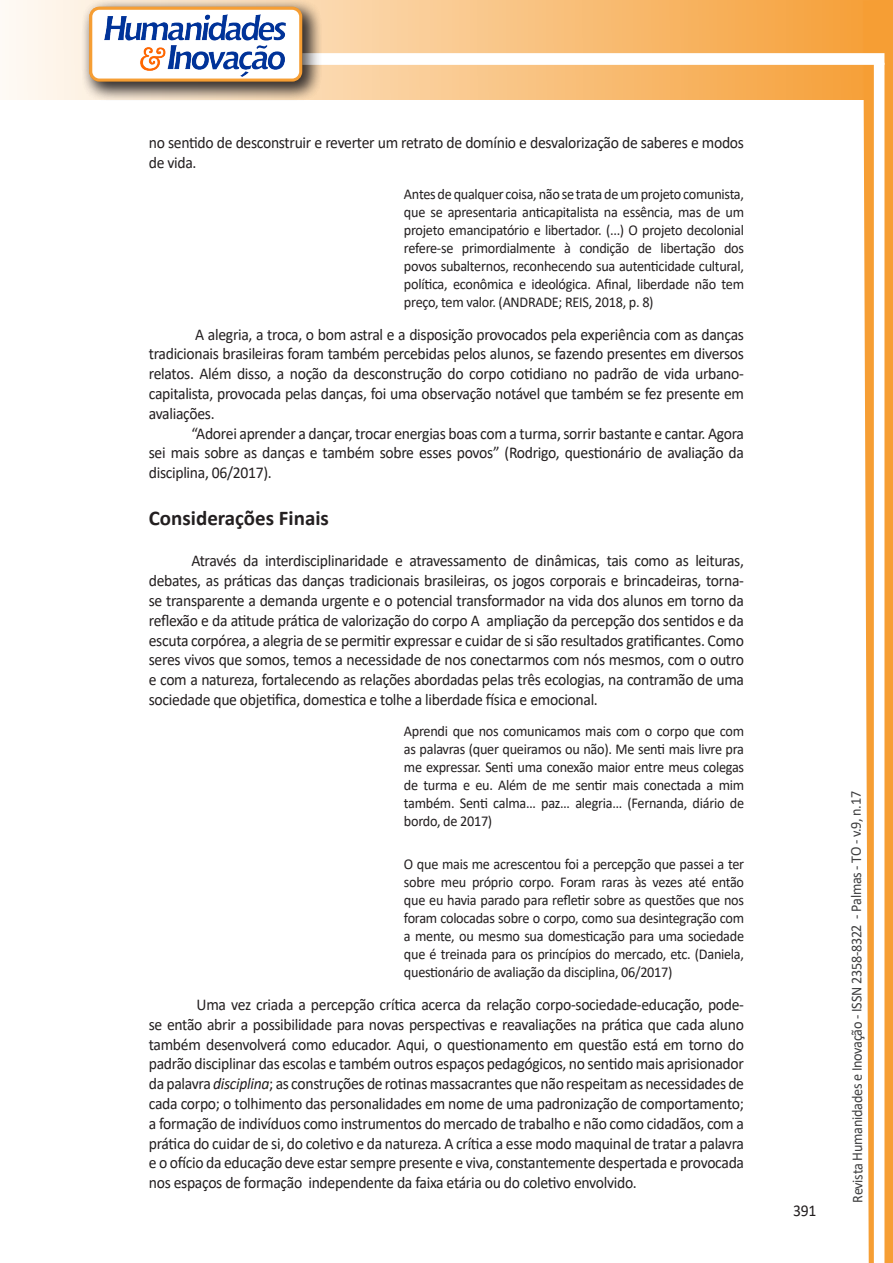
<style>
.page{position:relative;width:893px;height:1263px;background:#fff}
.page>*{position:absolute;margin:0;border:0;box-sizing:border-box;transform-origin:0 0}
.Titulo_2{font:700 21px "Calibri";color:#231f20}
.texto{font:16.5px/19.8px "Calibri";letter-spacing:-.02em;color:#231f20;text-align:justify;scale:.95 1}
.citacao{font:15px/18px "Calibri";letter-spacing:-.02em;color:#231f20;text-align:justify;scale:.95 1}
.t1{font:15px "Calibri";letter-spacing:-.025em;color:#3e3e3f;scale:.95 1}
.s1{font-style:italic}
</style>
<div class="page">
<svg style="left:5px;top:0;width:858px;height:100px;background:#f9c484"></svg>
<div style="left:302px;top:53px;width:582px;height:12px;background:#fff;border:2px solid #fff"></div>
<svg style="left:863px;top:0;width:30px;height:1263px"></svg>
<div style="left:81px;top:0;width:241px;height:102px;background:#231f20;opacity:.75"></div>
<div style="left:91px;top:8px;width:210px;height:72px;background:#fff;border-radius:9px"></div>
<img style="left:104px;top:14px;width:181px;height:62px">
<div style="left:89px;top:7px;width:213px;height:75px;border:3px solid #f69e34;border-radius:9px"></div>
<p class="texto" style="left:149px;top:133px;width:628px">no sentido de desconstruir e reverter um retrato de domínio e desvalorização de saberes e modos de vida.</p>
<p class="citacao" style="left:404px;top:185px;width:359px">Antes de qualquer coisa, não se trata de um projeto comunista, que se apresentaria anticapitalista na essência, mas de um projeto emancipatório e libertador. (...) O projeto decolonial refere-se primordialmente à condição de libertação dos povos subalternos, reconhecendo sua autenticidade cultural, política, econômica e ideológica. Afinal, liberdade não tem preço, tem valor. (ANDRADE; REIS, 2018, p. 8)</p>
<p class="texto" style="left:149px;top:324px;width:628px;text-indent:46px">A alegria, a troca, o bom astral e a disposição provocados pela experiência com as danças tradicionais brasileiras foram também percebidas pelos alunos, se fazendo presentes em diversos relatos. Além disso, a noção da desconstrução do corpo cotidiano no padrão de vida urbano&shy;capitalista, provocada pelas danças, foi uma observação notável que também se fez presente em avaliações.</p>
<p class="texto" style="left:149px;top:423px;width:628px;text-indent:43px">“Adorei aprender a dançar, trocar energias boas com a turma, sorrir bastante e cantar. Agora sei mais sobre as danças e também sobre esses povos” (Rodrigo, questionário de avaliação da disciplina, 06/2017).</p>
<p class="Titulo_2" style="left:149px;top:503px;width:182px">Considerações Finais</p>
<p class="texto" style="left:149px;top:551px;width:628px;text-indent:43px">Através da interdisciplinaridade e atravessamento de dinâmicas, tais como as leituras, debates, as práticas das danças tradicionais brasileiras, os jogos corporais e brincadeiras, torna&shy;se transparente a demanda urgente e o potencial transformador na vida dos alunos em torno da reflexão e da atitude prática de valorização do corpo A ampliação da percepção dos sentidos e da escuta corpórea, a alegria de se permitir expressar e cuidar de si são resultados gratificantes. Como seres vivos que somos, temos a necessidade de nos conectarmos com nós mesmos, com o outro e com a natureza, fortalecendo as relações abordadas pelas três ecologias, na contramão de uma sociedade que objetifica, domestica e tolhe a liberdade física e emocional.</p>
<p class="citacao" style="left:404px;top:721px;width:360px">Aprendi que nos comunicamos mais com o corpo que com as palavras (quer queiramos ou não). Me senti mais livre pra me expressar. Senti uma conexão maior entre meus colegas de turma e eu. Além de me sentir mais conectada a mim também. Senti calma… paz… alegria… (Fernanda, diário de bordo, de 2017)</p>
<p class="citacao" style="left:404px;top:855px;width:360px">O que mais me acrescentou foi a percepção que passei a ter sobre meu próprio corpo. Foram raras às vezes até então que eu havia parado para refletir sobre as questões que nos foram colocadas sobre o corpo, como sua desintegração com a mente, ou mesmo sua domesticação para uma sociedade que é treinada para os princípios do mercado, etc. (Daniela, questionário de avaliação da disciplina, 06/2017)</p>
<p class="texto" style="left:149px;top:994px;width:628px;text-indent:48px">Uma vez criada a percepção crítica acerca da relação corpo-sociedade-educação, pode&shy;se então abrir a possibilidade para novas perspectivas e reavaliações na prática que cada aluno também desenvolverá como educador. Aqui, o questionamento em questão está em torno do padrão disciplinar das escolas e também outros espaços pedagógicos, no sentido mais aprisionador da palavra <span class="s1">disciplina</span>; as construções de rotinas massacrantes que não respeitam as necessidades de cada corpo; o tolhimento das personalidades em nome de uma padronização de comportamento; a formação de indivíduos como instrumentos do mercado de trabalho e não como cidadãos, com a prática do cuidar de si, do coletivo e da natureza. A crítica a esse modo maquinal de tratar a palavra e o ofício da educação deve estar sempre presente e viva, constantemente despertada e provocada nos espaços de formação independente da faixa etária ou do coletivo envolvido.</p>
<p class="texto" style="left:793px;top:1200px;width:26px">391</p>
<p class="t1" style="left:846px;top:1203px;width:435px;rotate:-90deg">Revista Humanidades e Inovação - ISSN 2358-8322 - Palmas - TO - v.9, n.17</p>
</div>
